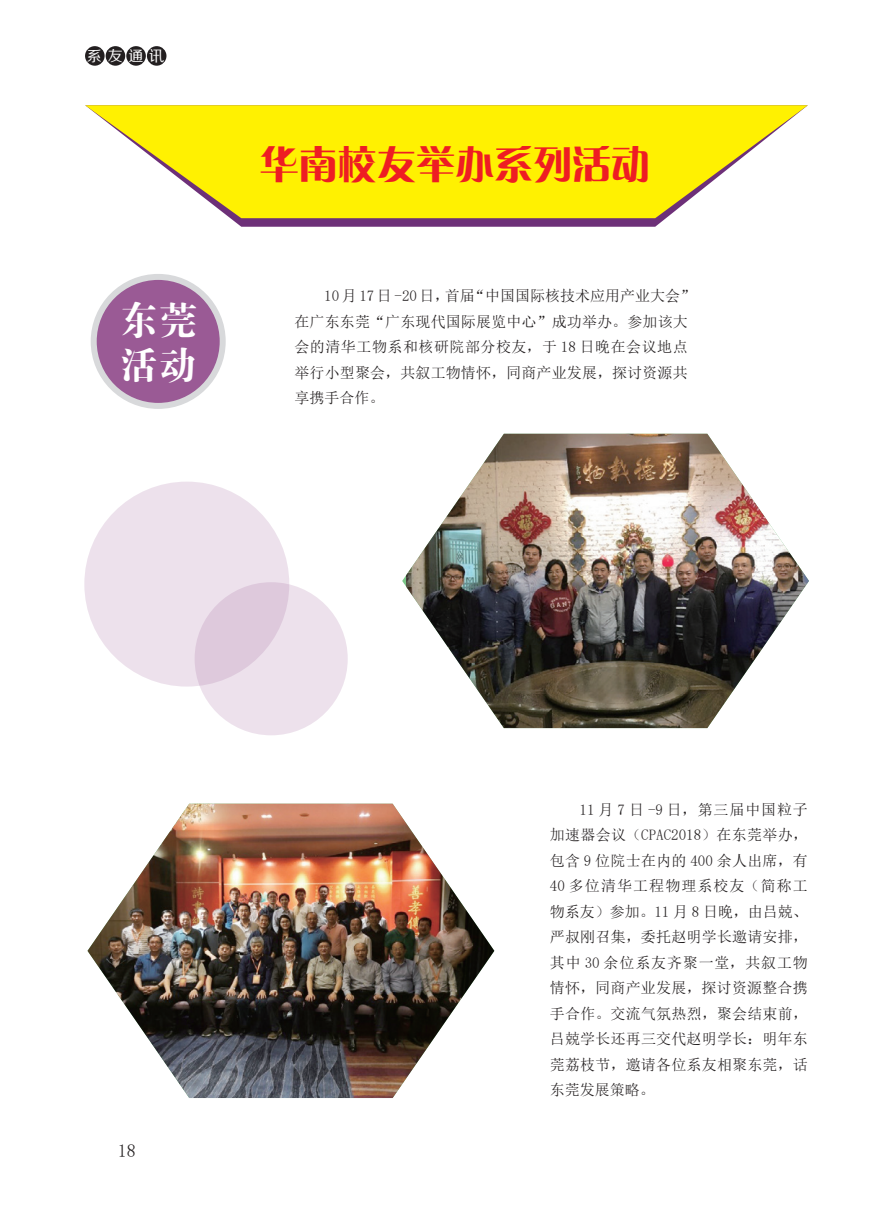
<style>
.page{position:relative;width:893px;height:1212px;background:#fff}
.page>*{position:absolute;margin:0;border:0;box-sizing:border-box;transform-origin:0 0}
.一级标题{font:39px "FZCQJW GB1 0";color:#ee1d23}
.一级标题-2{font:39px "FZDBSK GBK1 0";color:#fff}
.t1{font:18px "Sim Sun";color:#231f20}
.正文{font:15px/25.5px "Sim Sun";letter-spacing:.01em;color:#231f20}
.t2{font:15px "FZZHJW GB1 0";color:#fff}
</style>
<div class="page">
<div style="left:85px;top:46px;width:20px;height:20px;background:#231f20;border-radius:50%"></div>
<div style="left:106px;top:46px;width:19px;height:20px;background:#231f20;border-radius:50%"></div>
<div style="left:126px;top:46px;width:20px;height:20px;background:#231f20;border-radius:50%"></div>
<div style="left:147px;top:46px;width:19px;height:20px;background:#231f20;border-radius:50%"></div>
<svg style="left:230px;top:218px;width:436px;height:9px;background:#773f7c"></svg>
<svg style="left:85px;top:105px;width:723px;height:113px;fill:#fff101"></svg>
<img style="left:406px;top:434px;width:403px;height:294px">
<img style="left:88px;top:804px;width:406px;height:294px">
<div style="left:94px;top:277px;width:129px;height:129px;background:#9a5a95;border-radius:50%"></div>
<div style="left:91px;top:274px;width:135px;height:135px;border:6px solid #d8d9db;border-radius:50%"></div>
<div style="left:84px;top:482px;width:205px;height:204px;background:#ede1ec;border-radius:50%"></div>
<svg style="left:195px;top:582px;width:153px;height:153px;background:#e7d8e6"></svg>
<p class="t2" style="left:87px;top:48px;width:79px">系 友 通 讯</p>
<p class="一级标题-2" style="left:119px;top:300px;width:79px">东莞</p>
<p class="一级标题-2" style="left:119px;top:345px;width:79px">活动</p>
<p class="一级标题" style="left:260px;top:143px;width:391px">华南校友举办系列活动</p>
<p class="正文" style="left:294px;top:283px;width:402px;text-indent:30px">10 月 17 日 -20 日，首届“中国国际核技术应用产业大会”在广东东莞“广东现代国际展览中心”成功举办。参加该大会的清华工物系和核研院部分校友，于 18 日晚在会议地点举行小型聚会，共叙工物情怀，同商产业发展，探讨资源共享携手合作。</p>
<p class="t1" style="left:118px;top:1142px;width:19px">18</p>
<p class="正文" style="left:550px;top:797px;width:259px;text-align:justify;text-indent:30px">11 月 7 日 -9 日，第三届中国粒子加速器会议（CPAC2018）在东莞举办，包含 9 位院士在内的 400 余人出席，有40 多位清华工程物理系校友（简称工物系友）参加。11 月 8 日晚，由吕兢、严叔刚召集，委托赵明学长邀请安排，其中 30 余位系友齐聚一堂，共叙工物情怀，同商产业发展，探讨资源整合携手合作。交流气氛热烈，聚会结束前，吕兢学长还再三交代赵明学长：明年东莞荔枝节，邀请各位系友相聚东莞，话东莞发展策略。</p>
</div>
